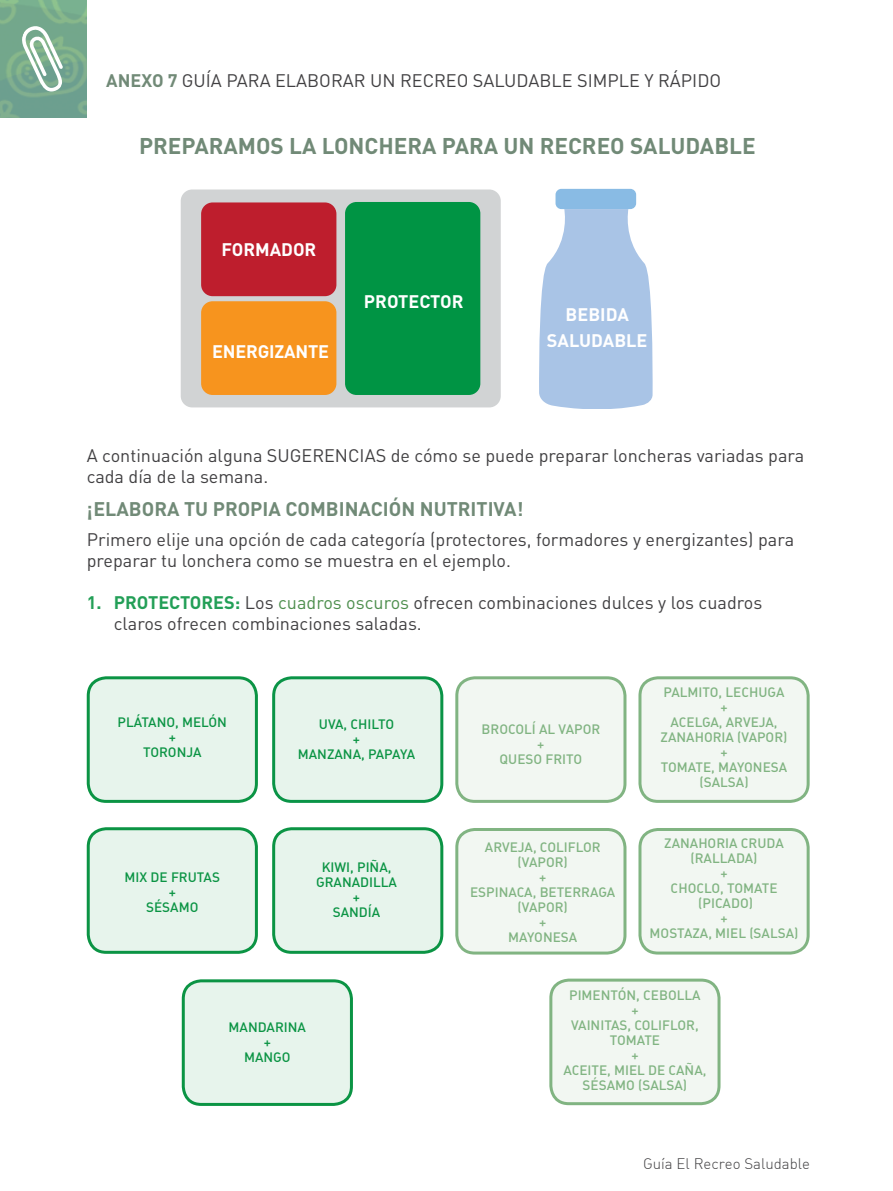
<style>
.page{position:relative;width:893px;height:1191px;background:#fff}
.page>*{position:absolute;margin:0;border:0;box-sizing:border-box;transform-origin:0 0}
.t1{font:700 22.5px "DIN";color:#718a77}
.t2{font:700 19.5px "DIN";color:#718a77}
.t3{font:18px/21px "DIN";color:#414042}
.t4{font:700 18px/26.5px "DIN";color:#fff;text-align:center}
.t5{font:300 15px "DIN Alternate";color:#414042}
.t6{font:13.5px/15px "DIN Medium Alternate";color:#81b482;text-align:center}
.t7{font:13.5px/15px "DIN Medium Alternate";color:#0b9444;text-align:center}
.s1{font-weight:700;color:#718a77}
.s2{font-weight:700;color:#239f57}
.s3{color:#4d8e4d}
</style>
<div class="page">
<img style="left:0;top:0;width:87px;height:118px">
<svg style="left:20px;top:24px;width:46px;height:68px"></svg>
<svg style="left:539px;top:209px;width:114px;height:199px;background:#b4cbe9"></svg>
<div style="left:555px;top:189px;width:81px;height:20px;background:#89bbe4;border-radius:6px"></div>
<div style="left:181px;top:189px;width:320px;height:218px;background:#d1d3d4;border-radius:11px"></div>
<div style="left:345px;top:202px;width:135px;height:193px;background:#009444;border-radius:11px"></div>
<div style="left:201px;top:202px;width:135px;height:94px;background:#be1e2d;border-radius:11px"></div>
<div style="left:201px;top:301px;width:135px;height:94px;background:#f7941e;border-radius:11px"></div>
<div style="left:88px;top:678px;width:168px;height:123px;background:#e7f4ec;border-radius:18px"></div>
<div style="left:87px;top:676px;width:171px;height:127px;border:3px solid #0b9444;border-radius:18px"></div>
<div style="left:88px;top:828px;width:168px;height:124px;background:#e7f4ec;border-radius:18px"></div>
<div style="left:87px;top:827px;width:171px;height:126px;border:3px solid #0b9444;border-radius:18px"></div>
<div style="left:183px;top:980px;width:168px;height:124px;background:#e7f4ec;border-radius:18px"></div>
<div style="left:182px;top:979px;width:171px;height:127px;border:3px solid #0b9444;border-radius:18px"></div>
<div style="left:274px;top:678px;width:168px;height:123px;background:#e7f4ec;border-radius:18px"></div>
<div style="left:272px;top:676px;width:171px;height:127px;border:3px solid #0a9447;border-radius:18px"></div>
<div style="left:274px;top:828px;width:168px;height:124px;background:#e7f4ec;border-radius:18px"></div>
<div style="left:272px;top:827px;width:171px;height:126px;border:3px solid #0b9444;border-radius:18px"></div>
<div style="left:640px;top:678px;width:168px;height:123px;background:#f2f7f2;border-radius:18px"></div>
<div style="left:638px;top:676px;width:172px;height:127px;border:3px solid #81b482;border-radius:18px"></div>
<div style="left:640px;top:829px;width:168px;height:124px;background:#f2f7f2;border-radius:18px"></div>
<div style="left:638px;top:828px;width:172px;height:126px;border:3px solid #81b482;border-radius:18px"></div>
<div style="left:457px;top:829px;width:168px;height:124px;background:#f2f7f2;border-radius:18px"></div>
<div style="left:455px;top:828px;width:171px;height:126px;border:3px solid #81b482;border-radius:18px"></div>
<div style="left:551px;top:980px;width:168px;height:123px;background:#f2f7f2;border-radius:18px"></div>
<div style="left:549px;top:978px;width:171px;height:127px;border:3px solid #81b482;border-radius:18px"></div>
<div style="left:457px;top:678px;width:168px;height:123px;background:#f2f7f2;border-radius:18px"></div>
<div style="left:455px;top:676px;width:171px;height:127px;border:3px solid #81b482;border-radius:18px"></div>
<p class="t3" style="left:106px;top:70px;width:616px"><span class="s1">ANEXO 7</span> GUÍA PARA ELABORAR UN RECREO SALUDABLE SIMPLE Y RÁPIDO</p>
<p class="t1" style="left:139px;top:131px;width:618px">PREPARAMOS LA LONCHERA PARA UN RECREO SALUDABLE</p>
<p class="t4" style="left:221px;top:235px;width:96px">FORMADOR</p>
<p class="t4" style="left:212px;top:338px;width:119px">ENERGIZANTE</p>
<p class="t4" style="left:364px;top:288px;width:101px">PROTECTOR</p>
<p class="t4" style="left:547px;top:300px;width:102px">BEBIDA<br>SALUDABLE</p>
<p class="t3" style="left:87px;top:445px;width:719px">A continuación alguna SUGERENCIAS de cómo se puede preparar loncheras variadas para cada día de la semana.</p>
<p class="t2" style="left:87px;top:496px;width:438px">¡ELABORA TU PROPIA COMBINACIÓN NUTRITIVA!</p>
<p class="t3" style="left:87px;top:529px;width:709px">Primero elije una opción de cada categoría (protectores, formadores y energizantes) para preparar tu lonchera como se muestra en el ejemplo.</p>
<p class="t3" style="left:114px;top:592px;width:650px;text-indent:-27px"><span class="s2">1. PROTECTORES:</span> Los <span class="s3">cuadros oscuros</span> ofrecen combinaciones dulces y los cuadros claros ofrecen combinaciones saladas.</p>
<p class="t7" style="left:118px;top:714px;width:111px">PLÁTANO, MELÓN +<br>TORONJA</p>
<p class="t7" style="left:298px;top:716px;width:119px">UVA, CHILTO<br>+<br>MANZANA, PAPAYA</p>
<p class="t7" style="left:125px;top:869px;width:97px">MIX DE FRUTAS +<br>SÉSAMO</p>
<p class="t7" style="left:316px;top:859px;width:83px">KIWI, PIÑA,<br>GRANADILLA +<br>SANDÍA</p>
<p class="t7" style="left:229px;top:1019px;width:79px">MANDARINA +<br>MANGO</p>
<p class="t6" style="left:482px;top:721px;width:120px">BROCOLÍ AL VAPOR +<br>QUESO FRITO</p>
<p class="t6" style="left:661px;top:684px;width:128px">PALMITO, LECHUGA +<br>ACELGA, ARVEJA,<br>ZANAHORIA (VAPOR) +<br>TOMATE, MAYONESA (SALSA)</p>
<p class="t6" style="left:470px;top:839px;width:147px">ARVEJA, COLIFLOR (VAPOR)<br>+<br>ESPINACA, BETERRAGA (VAPOR)<br>+<br>MAYONESA</p>
<p class="t6" style="left:650px;top:835px;width:150px">ZANAHORIA CRUDA (RALLADA)<br>+<br>CHOCLO, TOMATE (PICADO)<br>+<br>MOSTAZA, MIEL (SALSA)</p>
<p class="t6" style="left:563px;top:986px;width:145px">PIMENTÓN, CEBOLLA<br>+<br>VAINITAS, COLIFLOR,<br>TOMATE<br>+<br>ACEITE, MIEL DE CAÑA,<br>SÉSAMO (SALSA)</p>
<p class="t5" style="left:643px;top:1154px;width:168px">Guía El Recreo Saludable</p>
</div>
